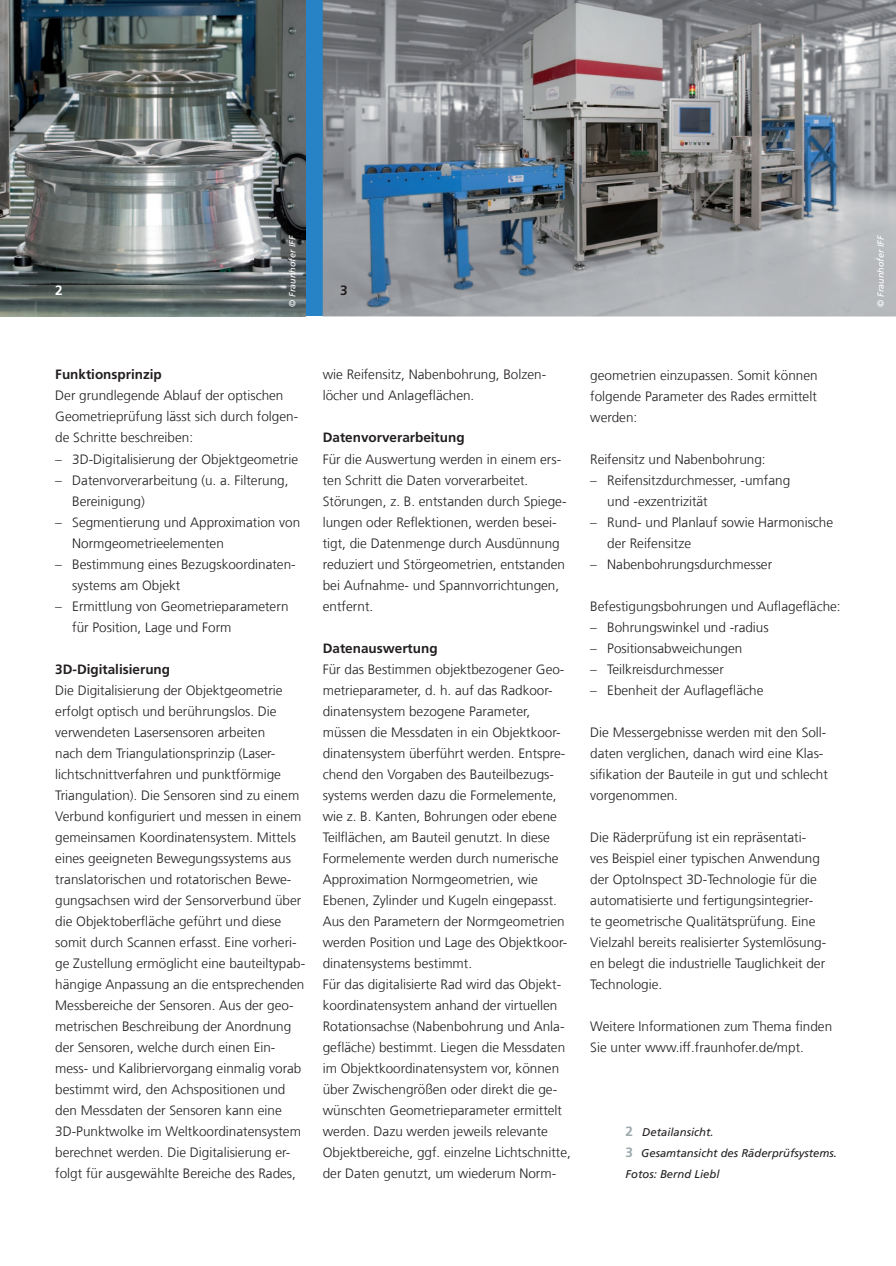
<style>
.page{position:relative;width:896px;height:1266px;background:#fff}
.page>*{position:absolute;margin:0;border:0;box-sizing:border-box;transform-origin:0 0}
.t1{font:300 13.5px/21px "Frutiger LT Com";color:#231f20}
.t2{font:700 13.5px "Frutiger LT Com";color:#231f20}
.t3{font:700 13.5px "Frutiger LT Com";color:#fff}
.t4{font:italic 11.25px/21px "Frutiger LT Com";color:#231f20}
.t5{font:italic 9px "Frutiger LT Com";color:#fff}
.s1{font-weight:700;font-style:normal;font-size:13.5px;color:#9da9ad}
</style>
<div class="page">
<img style="left:0;top:0;width:306px;height:316px">
<img style="left:323px;top:0;width:572px;height:316px">
<p class="t5" style="left:287px;top:306px;width:73px;rotate:-90deg">© Fraunhofer IFF</p>
<p class="t5" style="left:875px;top:306px;width:73px;rotate:-90deg">© Fraunhofer IFF</p>
<p class="t3" style="left:55px;top:283px;width:9px">2</p>
<p class="t2" style="left:340px;top:283px;width:9px">3</p>
<p class="t2" style="left:55px;top:367px;width:108px">Funktionsprinzip</p>
<p class="t1" style="left:55px;top:385px;width:243px">Der grundlegende Ablauf der optischen<br>Geometrieprüfung lässt sich durch folgen&shy;de Schritte beschreiben:</p>
<p class="t1" style="left:55px;top:448px;width:244px">– 3D-Digitalisierung der Objektgeometrie</p>
<p class="t1" style="left:72px;top:469px;width:218px;text-indent:-17px">– Datenvorverarbeitung (u. a. Filterung,<br>Bereinigung)</p>
<p class="t1" style="left:72px;top:511px;width:229px;text-indent:-17px">– Segmentierung und Approximation von<br>Normgeometrieelementen</p>
<p class="t1" style="left:72px;top:553px;width:224px;text-indent:-17px">– Bestimmung eines Bezugskoordinaten&shy;systems am Objekt</p>
<p class="t1" style="left:72px;top:595px;width:218px;text-indent:-17px">– Ermittlung von Geometrieparametern für Position, Lage und Form</p>
<p class="t2" style="left:55px;top:661px;width:116px">3D-Digitalisierung</p>
<p class="t1" style="left:55px;top:679px;width:251px">Die Digitalisierung der Objektgeometrie erfolgt optisch und berührungslos. Die verwendeten Lasersensoren arbeiten<br>nach dem Triangulationsprinzip (Laser&shy;lichtschnittverfahren und punktförmige Triangulation). Die Sensoren sind zu einem Verbund konfiguriert und messen in einem gemeinsamen Koordinatensystem. Mittels eines geeigneten Bewegungssystems aus translatorischen und rotatorischen Bewe&shy;gungsachsen wird der Sensorverbund über die Objektoberfläche geführt und diese somit durch Scannen erfasst. Eine vorheri&shy;ge Zustellung ermöglicht eine bauteiltypab&shy;hängige Anpassung an die entsprechenden Messbereiche der Sensoren. Aus der geo&shy;metrischen Beschreibung der Anordnung der Sensoren, welche durch einen Ein&shy;mess- und Kalibriervorgang einmalig vorab bestimmt wird, den Achspositionen und den Messdaten der Sensoren kann eine 3D-Punktwolke im Weltkoordinatensystem berechnet werden. Die Digitalisierung er&shy;folgt für ausgewählte Bereiche des Rades,</p>
<p class="t1" style="left:323px;top:364px;width:224px">wie Reifensitz, Nabenbohrung, Bolzen&shy;löcher und Anlageflächen.</p>
<p class="t2" style="left:323px;top:430px;width:143px">Datenvorverarbeitung</p>
<p class="t1" style="left:323px;top:448px;width:245px">Für die Auswertung werden in einem ers&shy;ten Schritt die Daten vorverarbeitet.<br>Störungen, z. B. entstanden durch Spiege&shy;lungen oder Reflektionen, werden besei&shy;tigt, die Datenmenge durch Ausdünnung reduziert und Störgeometrien, entstanden bei Aufnahme- und Spannvorrichtungen, entfernt.</p>
<p class="t2" style="left:323px;top:640px;width:116px">Datenauswertung</p>
<p class="t1" style="left:323px;top:658px;width:250px">Für das Bestimmen objektbezogener Geo&shy;metrieparameter, d. h. auf das Radkoor&shy;dinatensystem bezogene Parameter, müssen die Messdaten in ein Objektkoor&shy;dinatensystem überführt werden. Entspre&shy;chend den Vorgaben des Bauteilbezugs&shy;systems werden dazu die Formelemente, wie z. B. Kanten, Bohrungen oder ebene Teilflächen, am Bauteil genutzt. In diese Formelemente werden durch numerische Approximation Normgeometrien, wie Ebenen, Zylinder und Kugeln eingepasst.<br>Aus den Parametern der Normgeometrien werden Position und Lage des Objektkoor&shy;dinatensystems bestimmt.<br>Für das digitalisierte Rad wird das Objekt&shy;koordinatensystem anhand der virtuellen Rotationsachse (Nabenbohrung und Anla&shy;gefläche) bestimmt. Liegen die Messdaten im Objektkoordinatensystem vor, können über Zwischengrößen oder direkt die ge&shy;wünschten Geometrieparameter ermittelt werden. Dazu werden jeweils relevante Objektbereiche, ggf. einzelne Lichtschnitte, der Daten genutzt, um wiederum Norm-</p>
<p class="t1" style="left:590px;top:364px;width:229px;text-align:justify">geometrien einzupassen. Somit können folgende Parameter des Rades ermittelt werden:</p>
<p class="t1" style="left:590px;top:448px;width:177px">Reifensitz und Nabenbohrung:</p>
<p class="t1" style="left:607px;top:469px;width:184px;text-indent:-17px">– Reifensitzdurchmesser, -umfang und -exzentrizität</p>
<p class="t1" style="left:607px;top:511px;width:227px;text-indent:-17px">– Rund- und Planlauf sowie Harmonische der Reifensitze</p>
<p class="t1" style="left:590px;top:553px;width:183px">– Nabenbohrungsdurchmesser</p>
<p class="t1" style="left:590px;top:595px;width:252px">Befestigungsbohrungen und Auflagefläche:</p>
<p class="t1" style="left:590px;top:616px;width:180px">– Bohrungswinkel und -radius</p>
<p class="t1" style="left:590px;top:637px;width:154px">– Positionsabweichungen</p>
<p class="t1" style="left:590px;top:658px;width:135px">– Teilkreisdurchmesser</p>
<p class="t1" style="left:590px;top:679px;width:175px">– Ebenheit der Auflagefläche</p>
<p class="t1" style="left:590px;top:721px;width:239px">Die Messergebnisse werden mit den Soll&shy;daten verglichen, danach wird eine Klas&shy;sifikation der Bauteile in gut und schlecht vorgenommen.</p>
<p class="t1" style="left:590px;top:826px;width:236px">Die Räderprüfung ist ein repräsentati&shy;ves Beispiel einer typischen Anwendung der OptoInspect 3D-Technologie für die automatisierte und fertigungsintegrier&shy;te geometrische Qualitätsprüfung. Eine Vielzahl bereits realisierter Systemlösung&shy;en belegt die industrielle Tauglichkeit der Technologie.</p>
<p class="t1" style="left:590px;top:1015px;width:243px">Weitere Informationen zum Thema finden<br>Sie unter www.iff.fraunhofer.de/mpt.</p>
<p class="t4" style="left:625px;top:1121px;width:213px"><span class="s1">2</span> Detailansicht.<br><span class="s1">3</span> Gesamtansicht des Räderprüfsystems.<br>Fotos: Bernd Liebl</p>
</div>
